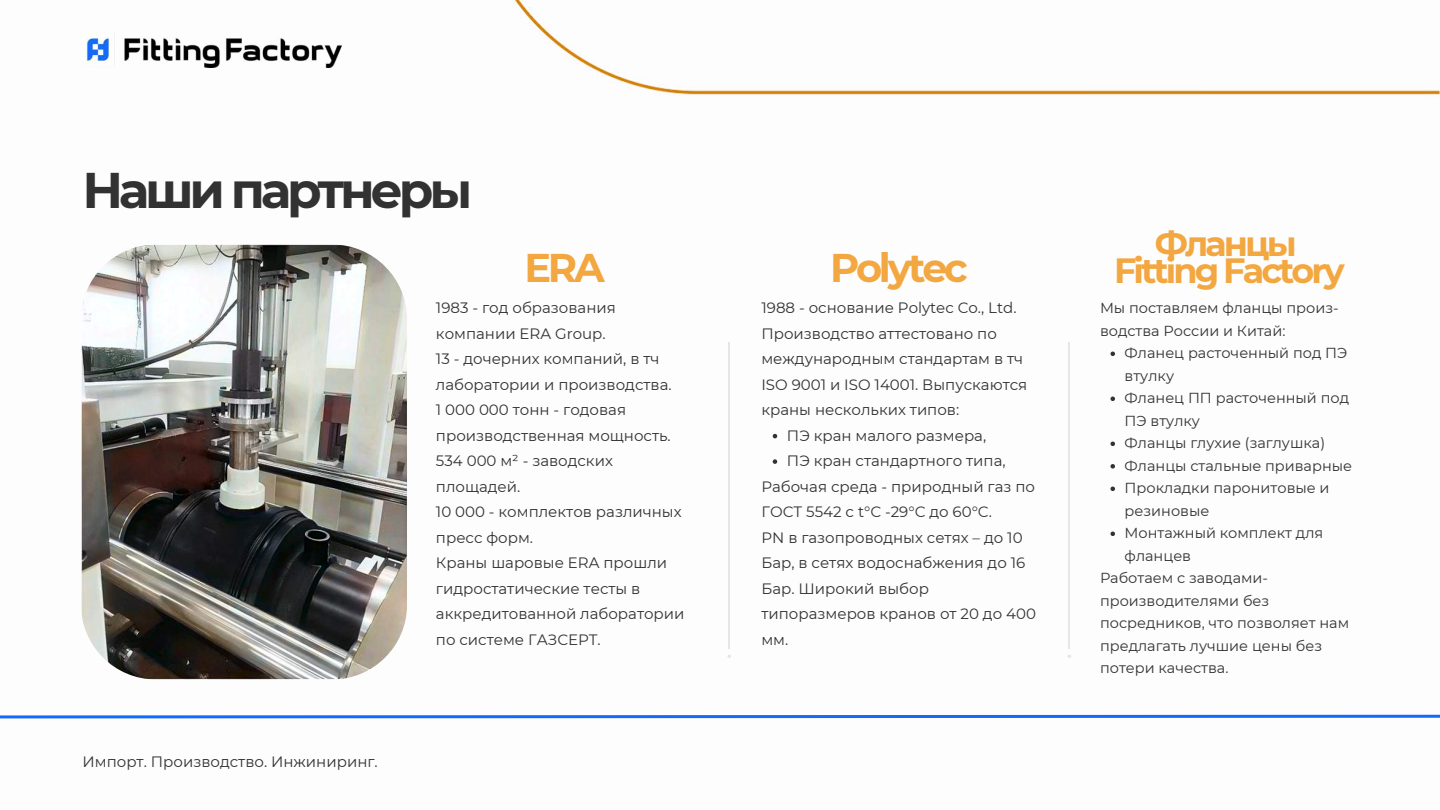
<style>
.page{position:relative;width:1440px;height:810px;background:#fff}
.page>*{position:absolute;margin:0;border:0;box-sizing:border-box;transform-origin:0 0}
.t1{font:700 50px "Montserrat";letter-spacing:-.085em;color:#323232}
.t2{font:700 40px "Montserrat";letter-spacing:-.085em;color:#f2a741}
.t3{font:700 35px "Montserrat";letter-spacing:-.085em;color:#f2a741}
.t4{font:15px/25.5px "Montserrat";color:#323232}
.t5{font:14.5px/22.5px "Montserrat";color:#323232}
</style>
<div class="page">
<img style="left:513px;top:0;width:927px;height:95px">
<img style="left:82px;top:34px;width:260px;height:34px">
<svg style="left:0;top:714px;width:1440px;height:5px"></svg>
<hr style="left:728px;top:342px;width:2px;height:307px;background:#e6e6e6">
<hr style="left:1068px;top:342px;width:2px;height:307px;background:#e6e6e6">
<svg style="left:773px;top:434px;width:4px;height:4px"></svg>
<svg style="left:773px;top:459px;width:4px;height:5px"></svg>
<svg style="left:1111px;top:352px;width:4px;height:4px"></svg>
<svg style="left:1111px;top:397px;width:4px;height:4px"></svg>
<svg style="left:1111px;top:442px;width:4px;height:4px"></svg>
<svg style="left:1111px;top:464px;width:4px;height:5px"></svg>
<svg style="left:1111px;top:487px;width:4px;height:4px"></svg>
<svg style="left:1111px;top:532px;width:4px;height:4px"></svg>
<img style="left:81px;top:244px;width:326px;height:435px;border-radius:75px">
<h1 class="t1" style="left:82px;top:159px;width:391px">Наши партнеры</h1>
<p class="t4" style="left:82px;top:749px;width:297px">Импорт. Производство. Инжиниринг.</p>
<h3 class="t3" style="left:1155px;top:222px;width:144px">Фланцы</h3>
<h2 class="t2" style="left:830px;top:243px;width:139px">Polytec</h2>
<h3 class="t3" style="left:1114px;top:249px;width:232px">Fitting Factory</h3>
<p class="t5" style="left:1100px;top:297px;width:240px">Мы поставляем фланцы произ&shy;водства России и Китай:</p>
<p class="t5" style="left:1125px;top:342px;width:224px">Фланец расточенный под ПЭ</p>
<p class="t5" style="left:1125px;top:364px;width:51px">втулку</p>
<p class="t5" style="left:1125px;top:387px;width:226px">Фланец ПП расточенный под</p>
<p class="t5" style="left:1125px;top:409px;width:77px">ПЭ втулку</p>
<p class="t5" style="left:1125px;top:432px;width:202px">Фланцы глухие (заглушка)</p>
<p class="t5" style="left:1125px;top:454px;width:229px">Фланцы стальные приварные</p>
<p class="t5" style="left:1125px;top:477px;width:206px">Прокладки паронитовые и</p>
<p class="t5" style="left:1125px;top:499px;width:86px">резиновые</p>
<p class="t5" style="left:1125px;top:522px;width:200px">Монтажный комплект для</p>
<p class="t5" style="left:1125px;top:544px;width:68px">фланцев</p>
<p class="t5" style="left:1100px;top:567px;width:170px">Работаем с заводами-</p>
<p class="t5" style="left:1100px;top:589px;width:171px">производителями без</p>
<p class="t5" style="left:1100px;top:612px;width:251px">посредников, что позволяет нам</p>
<p class="t5" style="left:1100px;top:634px;width:224px">предлагать лучшие цены без</p>
<p class="t5" style="left:1100px;top:657px;width:130px">потери качества.</p>
<h2 class="t2" style="left:524px;top:243px;width:82px">ERA</h2>
<p class="t4" style="left:436px;top:295px;width:250px">1983 - год образования компании ERA Group.<br>13 - дочерних компаний, в тч лаборатории и производства.<br>1 000 000 тонн - годовая производственная мощность.<br>534 000 м² - заводских площадей.<br>10 000 - комплектов различных пресс форм.<br>Краны шаровые ERA прошли гидростатические тесты в аккредитованной лаборатории по системе ГАЗСЕРТ.</p>
<p class="t4" style="left:761px;top:295px;width:257px">1988 - основание Polytec Co., Ltd.</p>
<p class="t4" style="left:761px;top:320px;width:237px">Производство аттестовано по</p>
<p class="t4" style="left:761px;top:346px;width:263px">международным стандартам в тч</p>
<p class="t4" style="left:761px;top:371px;width:267px">ISO 9001 и ISO 14001. Выпускаются</p>
<p class="t4" style="left:761px;top:397px;width:199px">краны нескольких типов:</p>
<p class="t4" style="left:787px;top:422px;width:201px">ПЭ кран малого размера,</p>
<p class="t4" style="left:787px;top:448px;width:220px">ПЭ кран стандартного типа,</p>
<p class="t4" style="left:761px;top:473px;width:275px">Рабочая среда - природный газ по</p>
<p class="t4" style="left:761px;top:499px;width:232px">ГОСТ 5542 с t°С -29°С до 60°С.</p>
<p class="t4" style="left:761px;top:524px;width:263px">PN в газопроводных сетях – до 10</p>
<p class="t4" style="left:761px;top:550px;width:265px">Бар, в сетях водоснабжения до 16</p>
<p class="t4" style="left:761px;top:575px;width:169px">Бар. Широкий выбор</p>
<p class="t4" style="left:761px;top:601px;width:276px">типоразмеров кранов от 20 до 400</p>
<p class="t4" style="left:761px;top:626px;width:28px">мм.</p>
</div>
